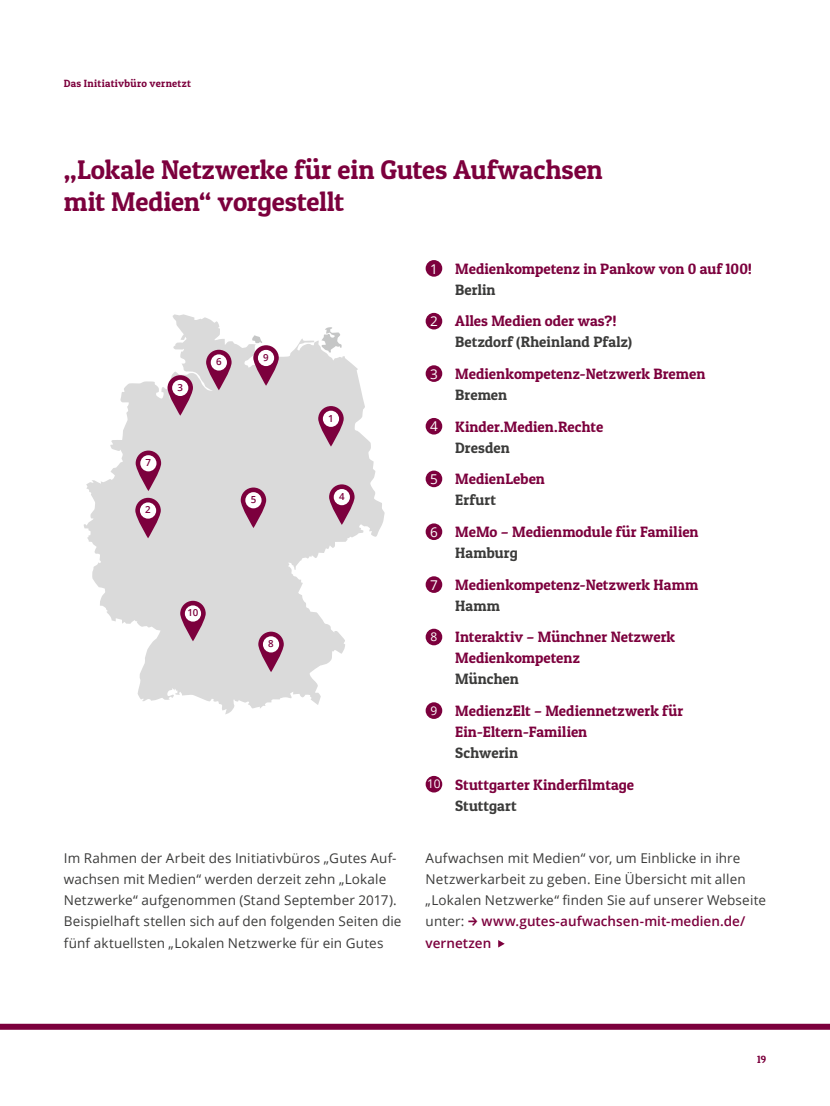
<style>
.page{position:relative;width:830px;height:1106px;background:#fff}
.page>*{position:absolute;margin:0;border:0;box-sizing:border-box;transform-origin:0 0}
.t1{font:27px/31.5px "Patua One";letter-spacing:-.005em;color:#7c003d}
.t2{font:15px/21px "Patua One";color:#7c003d}
.t3{font:15px "Patua One";letter-spacing:.005em;color:#3b3b3a}
.t4{font:13.5px/21px "Open Sans";letter-spacing:.01em;color:#3b3b3a}
.t5{font:600 13.5px/21px "Open Sans";letter-spacing:.005em;color:#7c003d}
.t6{font:13.5px "Open Sans";color:#fff}
.t7{font:12px "Open Sans";color:#fff}
.t8{font:10.5px "Patua One";letter-spacing:.025em;color:#7c003d}
.t9{font:600 9.75px "Open Sans";color:#7c003d}
</style>
<div class="page">
<svg style="left:84px;top:314px;width:301px;height:400px;fill:#dadada"></svg>
<svg style="left:252px;top:335px;width:10px;height:8px"></svg>
<svg style="left:321px;top:327px;width:20px;height:26px"></svg>
<svg style="left:318px;top:406px;width:25px;height:40px"></svg>
<div style="left:323px;top:411px;width:16px;height:16px;background:#fff;border-radius:50%"></div>
<svg style="left:329px;top:484px;width:25px;height:41px"></svg>
<div style="left:333px;top:489px;width:17px;height:16px;background:#fff;border-radius:50%"></div>
<svg style="left:240px;top:487px;width:26px;height:41px"></svg>
<div style="left:245px;top:492px;width:16px;height:16px;background:#fff;border-radius:50%"></div>
<svg style="left:167px;top:375px;width:26px;height:41px"></svg>
<div style="left:172px;top:380px;width:16px;height:16px;background:#fff;border-radius:50%"></div>
<svg style="left:135px;top:498px;width:26px;height:40px"></svg>
<div style="left:140px;top:502px;width:16px;height:16px;background:#fff;border-radius:50%"></div>
<svg style="left:206px;top:350px;width:25px;height:40px"></svg>
<div style="left:211px;top:354px;width:16px;height:16px;background:#fff;border-radius:50%"></div>
<svg style="left:258px;top:631px;width:25px;height:41px"></svg>
<div style="left:263px;top:636px;width:16px;height:16px;background:#fff;border-radius:50%"></div>
<svg style="left:253px;top:345px;width:25px;height:41px"></svg>
<div style="left:258px;top:350px;width:16px;height:16px;background:#fff;border-radius:50%"></div>
<svg style="left:180px;top:601px;width:25px;height:40px"></svg>
<div style="left:185px;top:605px;width:16px;height:16px;background:#fff;border-radius:50%"></div>
<svg style="left:136px;top:450px;width:25px;height:41px"></svg>
<div style="left:140px;top:455px;width:16px;height:16px;background:#fff;border-radius:50%"></div>
<div style="left:0;top:1023px;width:829px;height:6px;background:#7c003d"></div>
<svg style="left:498px;top:940px;width:6px;height:7px"></svg>
<div style="left:425px;top:260px;width:17px;height:17px;background:#7c003d;border-radius:50%"></div>
<div style="left:425px;top:313px;width:17px;height:16px;background:#7c003d;border-radius:50%"></div>
<div style="left:425px;top:365px;width:17px;height:17px;background:#7c003d;border-radius:50%"></div>
<div style="left:425px;top:418px;width:17px;height:16px;background:#7c003d;border-radius:50%"></div>
<div style="left:425px;top:470px;width:17px;height:17px;background:#7c003d;border-radius:50%"></div>
<div style="left:425px;top:523px;width:17px;height:17px;background:#7c003d;border-radius:50%"></div>
<div style="left:425px;top:576px;width:17px;height:17px;background:#7c003d;border-radius:50%"></div>
<div style="left:425px;top:628px;width:17px;height:17px;background:#7c003d;border-radius:50%"></div>
<div style="left:425px;top:702px;width:17px;height:17px;background:#7c003d;border-radius:50%"></div>
<div style="left:425px;top:776px;width:17px;height:16px;background:#7c003d;border-radius:50%"></div>
<p class="t8" style="left:64px;top:77px;width:129px">Das Initiativbüro vernetzt</p>
<h1 class="t1" style="left:64px;top:153px;width:540px">„Lokale Netzwerke für ein Gutes Aufwachsen mit Medien“ vorgestellt</h1>
<p class="t9" style="left:177px;top:380px;width:7px">3</p>
<p class="t9" style="left:145px;top:456px;width:7px">7</p>
<p class="t9" style="left:145px;top:503px;width:7px">2</p>
<p class="t9" style="left:216px;top:355px;width:7px">6</p>
<p class="t9" style="left:263px;top:350px;width:7px">9</p>
<p class="t9" style="left:250px;top:493px;width:7px">5</p>
<p class="t9" style="left:187px;top:606px;width:13px">10</p>
<p class="t9" style="left:268px;top:637px;width:7px">8</p>
<p class="t9" style="left:328px;top:411px;width:7px">1</p>
<p class="t9" style="left:339px;top:489px;width:7px">4</p>
<p class="t6" style="left:430px;top:259px;width:9px">1</p>
<p class="t6" style="left:430px;top:312px;width:9px">2</p>
<p class="t6" style="left:430px;top:364px;width:9px">3</p>
<p class="t6" style="left:430px;top:417px;width:9px">4</p>
<p class="t6" style="left:430px;top:470px;width:9px">5</p>
<p class="t6" style="left:430px;top:523px;width:9px">6</p>
<p class="t6" style="left:430px;top:575px;width:9px">7</p>
<p class="t7" style="left:430px;top:628px;width:8px">8</p>
<p class="t7" style="left:430px;top:702px;width:8px">9</p>
<p class="t7" style="left:427px;top:775px;width:15px">10</p>
<p class="t2" style="left:455px;top:258px;width:298px">Medienkompetenz in Pankow von 0 auf 100!</p>
<p class="t3" style="left:455px;top:280px;width:42px">Berlin</p>
<p class="t2" style="left:455px;top:310px;width:163px">Alles Medien oder was?!</p>
<p class="t3" style="left:455px;top:333px;width:178px">Betzdorf (Rheinland Pfalz)</p>
<p class="t2" style="left:455px;top:363px;width:251px">Medienkompetenz-Netzwerk Bremen</p>
<p class="t3" style="left:455px;top:385px;width:53px">Bremen</p>
<p class="t2" style="left:455px;top:416px;width:149px">Kinder.Medien.Rechte</p>
<p class="t3" style="left:455px;top:438px;width:56px">Dresden</p>
<p class="t2" style="left:455px;top:468px;width:91px">MedienLeben</p>
<p class="t3" style="left:455px;top:491px;width:42px">Erfurt</p>
<p class="t2" style="left:455px;top:521px;width:245px">MeMo – Medienmodule für Familien</p>
<p class="t3" style="left:455px;top:543px;width:64px">Hamburg</p>
<p class="t2" style="left:455px;top:573px;width:244px">Medienkompetenz-Netzwerk Hamm</p>
<p class="t3" style="left:455px;top:596px;width:46px">Hamm</p>
<p class="t2" style="left:455px;top:626px;width:221px">Interaktiv – Münchner Netzwerk<br>Medienkompetenz</p>
<p class="t3" style="left:455px;top:669px;width:65px">München</p>
<p class="t2" style="left:455px;top:700px;width:229px">MedienzElt – Mediennetzwerk für<br>Ein-Eltern-Familien</p>
<p class="t3" style="left:455px;top:743px;width:64px">Schwerin</p>
<p class="t2" style="left:455px;top:773px;width:180px">Stuttgarter Kinderfilmtage</p>
<p class="t3" style="left:455px;top:796px;width:63px">Stuttgart</p>
<p class="t4" style="left:64px;top:847px;width:339px">Im Rahmen der Arbeit des Initiativbüros „Gutes Auf&shy;wachsen mit Medien“ werden derzeit zehn „Lokale Netzwerke“ aufgenommen (Stand September 2017).<br>Beispielhaft stellen sich auf den folgenden Seiten die fünf aktuellsten „Lokalen Netzwerke für ein Gutes</p>
<p class="t4" style="left:425px;top:847px;width:342px">Aufwachsen mit Medien“ vor, um Einblicke in ihre Netzwerkarbeit zu geben. Eine Übersicht mit allen „Lokalen Netzwerke“ finden Sie auf unserer Webseite unter:</p>
<p class="t5" style="left:425px;top:910px;width:321px;text-indent:56px">www.gutes-aufwachsen-mit-medien.de/ vernetzen</p>
<p class="t8" style="left:756px;top:1053px;width:11px">19</p>
</div>
